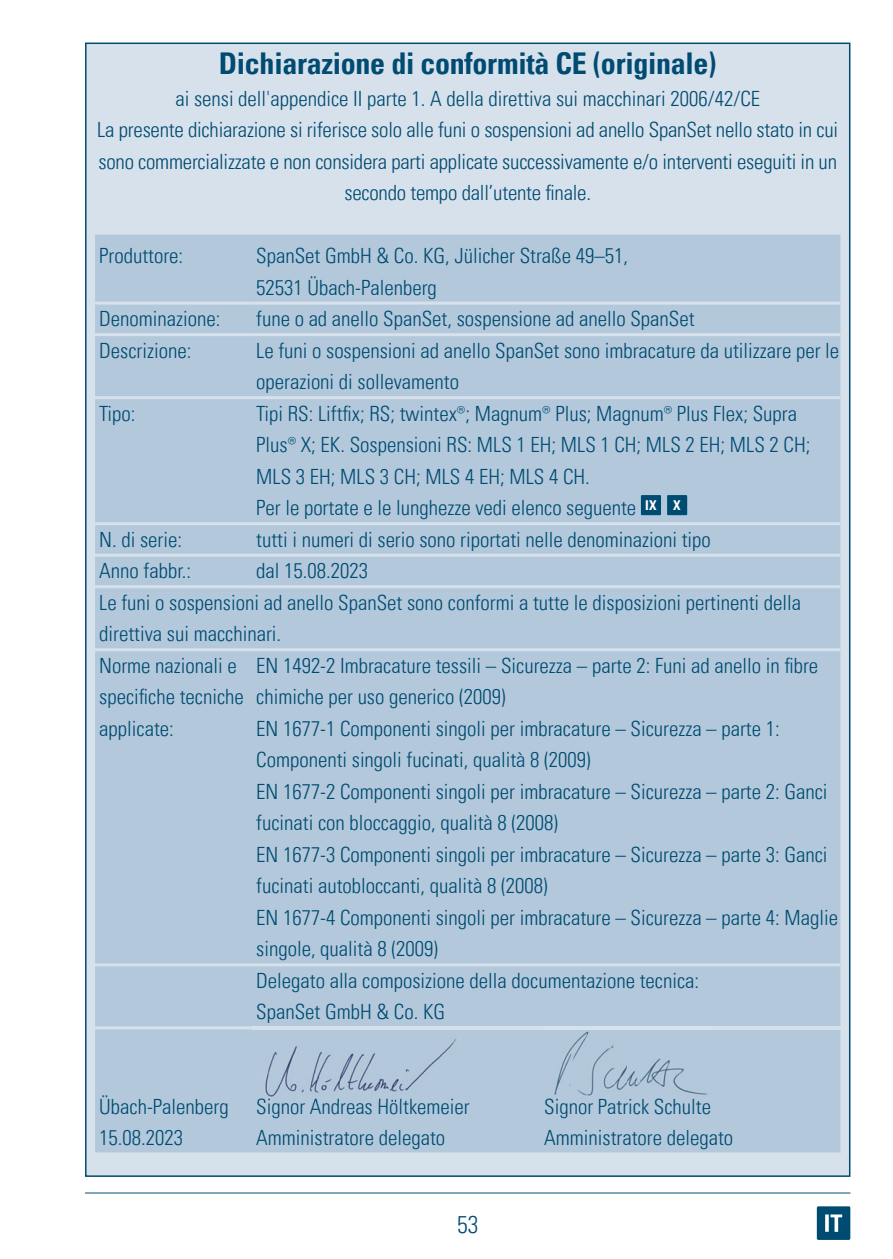
<style>
.page{position:relative;width:893px;height:1259px;background:#fff}
.page>*{position:absolute;margin:0;border:0;box-sizing:border-box;transform-origin:0 0}
.t1{font:60px "SSD BA Font";color:#004b72}
.t2{font:700 condensed 30px "Univers LT Pro";letter-spacing:-.01em;color:#004b72}
.t3{font:300 condensed 24px "Univers LT Pro";color:#004b72}
.t4{font:300 condensed 21px/31.5px "Univers LT Pro";color:#004b72}
</style>
<div class="page">
<hr style="left:85px;top:1192px;width:765px;height:1px;background:#004b72">
<div style="left:86px;top:43px;width:764px;height:1133px;background:#d7e1eb"></div>
<div style="left:95px;top:235px;width:745px;height:917px;background:#b3c9db"></div>
<hr style="left:95px;top:302px;width:157px;height:3px;background:#d7e1eb">
<hr style="left:252px;top:302px;width:588px;height:3px;background:#d7e1eb">
<hr style="left:95px;top:333px;width:157px;height:3px;background:#d7e1eb">
<hr style="left:252px;top:333px;width:588px;height:3px;background:#d7e1eb">
<hr style="left:95px;top:396px;width:157px;height:3px;background:#d7e1eb">
<hr style="left:252px;top:396px;width:588px;height:3px;background:#d7e1eb">
<hr style="left:95px;top:522px;width:157px;height:3px;background:#d7e1eb">
<hr style="left:252px;top:522px;width:588px;height:3px;background:#d7e1eb">
<hr style="left:95px;top:554px;width:157px;height:3px;background:#d7e1eb">
<hr style="left:252px;top:554px;width:588px;height:3px;background:#d7e1eb">
<hr style="left:95px;top:585px;width:157px;height:3px;background:#d7e1eb">
<hr style="left:252px;top:585px;width:588px;height:3px;background:#d7e1eb">
<hr style="left:95px;top:648px;width:157px;height:3px;background:#d7e1eb">
<hr style="left:252px;top:648px;width:588px;height:3px;background:#d7e1eb">
<hr style="left:95px;top:963px;width:157px;height:3px;background:#d7e1eb">
<hr style="left:252px;top:963px;width:588px;height:3px;background:#d7e1eb">
<hr style="left:95px;top:1026px;width:157px;height:3px;background:#d7e1eb">
<hr style="left:252px;top:1026px;width:588px;height:3px;background:#d7e1eb">
<div style="left:641px;top:495px;width:20px;height:20px;background:#004b72"></div>
<div style="left:667px;top:495px;width:20px;height:20px;background:#004b72"></div>
<img style="left:546px;top:1030px;width:163px;height:67px">
<img style="left:546px;top:1029px;width:163px;height:1px">
<img style="left:255px;top:1034px;width:213px;height:67px">
<img style="left:257px;top:1098px;width:211px;height:3px">
<h2 class="t2" style="left:219px;top:45px;width:499px">Dichiarazione di conformità CE (originale)</h2>
<p class="t4" style="left:97px;top:81px;width:742px;text-align:center">ai sensi dell'appendice II parte 1. A della direttiva sui macchinari 2006/42/CE<br>La presente dichiarazione si riferisce solo alle funi o sospensioni ad anello SpanSet nello stato in cui sono commercializzate e non considera parti applicate successivamente e/o interventi eseguiti in un secondo tempo dall’utente finale.</p>
<p class="t4" style="left:99px;top:239px;width:85px">Produttore:</p>
<p class="t4" style="left:256px;top:239px;width:374px">SpanSet GmbH &amp; Co. KG, Jülicher Straße 49–51,<br>52531 Übach-Palenberg</p>
<p class="t4" style="left:99px;top:302px;width:123px">Denominazione:</p>
<p class="t4" style="left:256px;top:302px;width:440px">fune o ad anello SpanSet, sospensione ad anello SpanSet</p>
<p class="t4" style="left:99px;top:333px;width:94px">Descrizione:</p>
<p class="t4" style="left:256px;top:333px;width:584px">Le funi o sospensioni ad anello SpanSet sono imbracature da utilizzare per le operazioni di sollevamento</p>
<p class="t4" style="left:99px;top:396px;width:38px">Tipo:</p>
<p class="t4" style="left:256px;top:396px;width:556px">Tipi RS: Liftfix; RS; twintex®; Magnum® Plus; Magnum® Plus Flex; Supra Plus® X; EK. Sospensioni RS: MLS 1 EH; MLS 1 CH; MLS 2 EH; MLS 2 CH; MLS 3 EH; MLS 3 CH; MLS 4 EH; MLS 4 CH.<br>Per le portate e le lunghezze vedi elenco seguente <sup>IX</sup> <sup>X</sup></p>
<p class="t4" style="left:99px;top:522px;width:84px">N. di serie:</p>
<p class="t4" style="left:256px;top:522px;width:456px">tutti i numeri di serio sono riportati nelle denominazioni tipo</p>
<p class="t4" style="left:99px;top:554px;width:93px">Anno fabbr.:</p>
<p class="t4" style="left:99px;top:554px;width:703px;text-indent:157px">dal 15.08.2023<br>Le funi o sospensioni ad anello SpanSet sono conformi a tutte le disposizioni pertinenti della direttiva sui macchinari.<br>Norme nazionali e<br>specifiche tecniche<br>applicate:</p>
<p class="t4" style="left:256px;top:648px;width:583px">EN 1492-2 Imbracature tessili – Sicurezza – parte 2: Funi ad anello in fibre chimiche per uso generico (2009)<br>EN 1677-1 Componenti singoli per imbracature – Sicurezza – parte 1:<br>Componenti singoli fucinati, qualità 8 (2009)<br>EN 1677-2 Componenti singoli per imbracature – Sicurezza – parte 2: Ganci fucinati con bloccaggio, qualità 8 (2008)<br>EN 1677-3 Componenti singoli per imbracature – Sicurezza – parte 3: Ganci fucinati autobloccanti, qualità 8 (2008)<br>EN 1677-4 Componenti singoli per imbracature – Sicurezza – parte 4: Maglie singole, qualità 8 (2009)<br>Delegato alla composizione della documentazione tecnica:<br>SpanSet GmbH &amp; Co. KG</p>
<p class="t4" style="left:99px;top:1089px;width:131px">Übach-Palenberg<br>15.08.2023</p>
<p class="t4" style="left:256px;top:1089px;width:215px">Signor Andreas Höltkemeier</p>
<p class="t4" style="left:544px;top:1089px;width:168px">Signor Patrick Schulte</p>
<p class="t4" style="left:256px;top:1121px;width:190px">Amministratore delegato</p>
<p class="t4" style="left:544px;top:1121px;width:190px">Amministratore delegato</p>
<p class="t3" style="left:457px;top:1208px;width:23px">53</p>
<h1 class="t1" style="left:817px;top:1189px;width:35px">f</h1>
</div>
